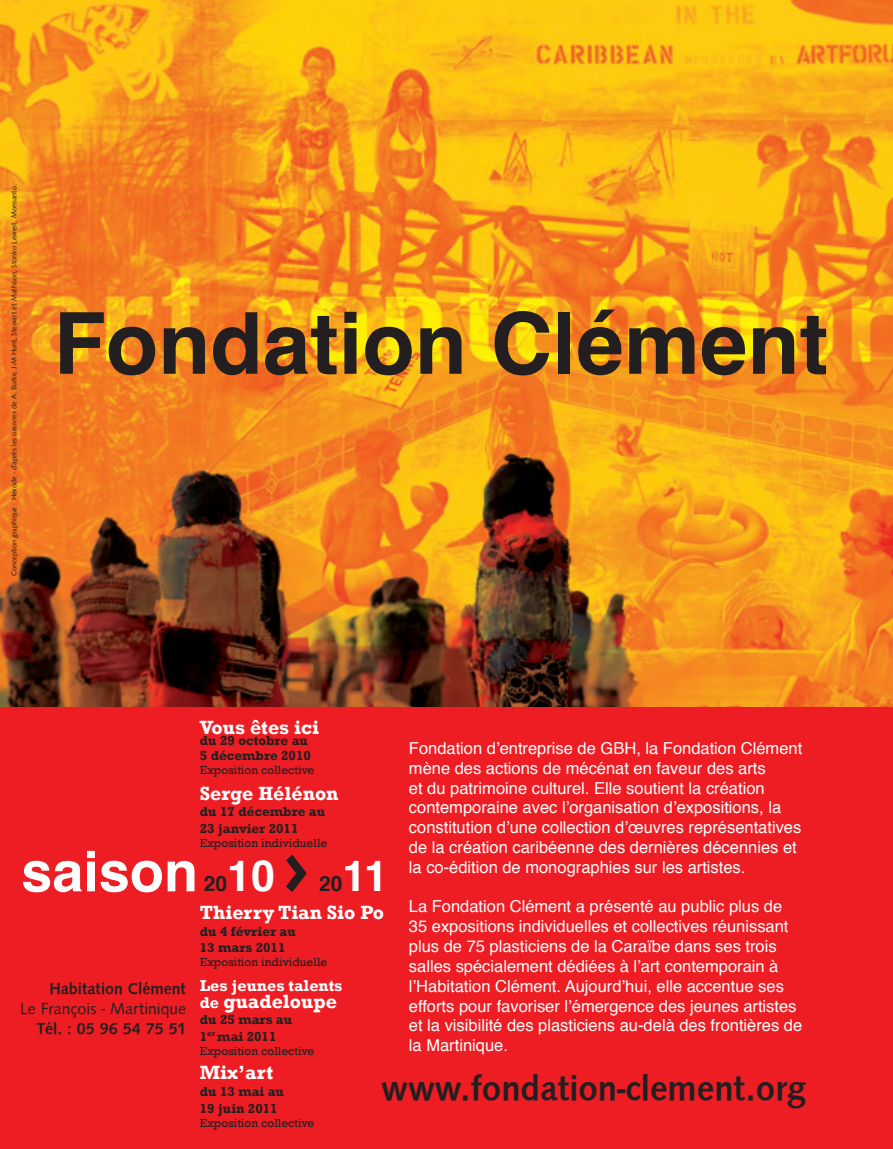
<style>
.page{position:relative;width:893px;height:1149px;background:#fff}
.page>*{position:absolute;margin:0;border:0;box-sizing:border-box;transform-origin:0 0}
.t1{font:700 85.5px "Helvetica";color:#231f20}
.t2{font:700 55.8px "Helvetica";color:#fff}
.t3{font:700 36px "Syntax";color:#231f20}
.t4{font:700 21px "Helvetica";color:#231f20}
.t5{font:700 19.65px "Rockwell";color:#fff}
.t6{font:16.5px/19.8px "Helvetica";color:#fff}
.t7{font:700 16.5px "Syntax";color:#231f20}
.t8{font:16.5px "Syntax";color:#231f20}
.t9{font:700 16.2px "Rockwell";color:#fff}
.t10{font:700 13.5px/16.2px "Rockwell";color:#231f20}
.t11{font:12px "Rockwell";color:#231f20}
.t12{font:7.5px "Syntax";color:#231f20}
.s1{font-size:42.75px;color:#fff}
.s2{font-family:"Meta";font-size:60px}
.s3{font-size:16.2px}
</style>
<div class="page">
<img style="left:0;top:0;width:893px;height:707px">
<div style="left:0;top:707px;width:893px;height:441px;background:#ee1d23"></div>
<p class="t12" style="left:11px;top:576px;width:393px;rotate:-90deg">Conception graphique : Hexode - d’après les oeuvres de A. Burke, J-M Hunt, Stewart et Mathison, Stonko Lewest, Monsanto.</p>
<h1 class="t1" style="left:54px;top:308px;width:776px">Fondation Clément</h1>
<p class="t5" style="left:200px;top:715px;width:121px">Vous êtes ici</p>
<p class="t10" style="left:200px;top:733px;width:113px;line-height:14.4px">du 29 octobre au<br>5 décembre 2010</p>
<p class="t11" style="left:200px;top:762px;width:116px">Exposition collective</p>
<p class="t5" style="left:200px;top:781px;width:140px">Serge Hélénon</p>
<p class="t10" style="left:200px;top:803px;width:127px">du 17 décembre au<br>23 janvier 2011</p>
<p class="t11" style="left:200px;top:835px;width:129px">Exposition individuelle</p>
<p class="t6" style="left:409px;top:739px;width:395px">Fondation d’entreprise de GBH, la Fondation Clément mène des actions de mécénat en faveur des arts<br>et du patrimoine culturel. Elle soutient la création contemporaine avec l’organisation d’expositions, la constitution d’une collection d’œuvres représentatives de la création caribéenne des dernières décennies et la co-édition de monographies sur les artistes.</p>
<p class="t6" style="left:409px;top:897px;width:395px">La Fondation Clément a présenté au public plus de 35 expositions individuelles et collectives réunissant plus de 75 plasticiens de la Caraïbe dans ses trois salles spécialement dédiées à l’art contemporain à l’Habitation Clément. Aujourd’hui, elle accentue ses efforts pour favoriser l’émergence des jeunes artistes et la visibilité des plasticiens au-delà des frontières de la Martinique.</p>
<h2 class="t2" style="left:21px;top:848px;width:178px">saison</h2>
<p class="t4" style="left:204px;top:874px;width:107px">20<span class="s1">10</span> <span class="s2">&gt;</span></p>
<p class="t4" style="left:319px;top:874px;width:70px">20<span class="s1">11</span></p>
<p class="t5" style="left:200px;top:900px;width:186px">Thierry Tian Sio Po</p>
<p class="t10" style="left:200px;top:922px;width:97px">du 4 février au<br>13 mars 2011</p>
<p class="t11" style="left:200px;top:954px;width:129px">Exposition individuelle</p>
<p class="t9" style="left:200px;top:975px;width:144px">Les jeunes talents</p>
<p class="t5" style="left:200px;top:989px;width:139px"><span class="s3">de</span> guadeloupe</p>
<p class="t10" style="left:200px;top:1011px;width:94px">du 25 mars au<br>1<sup>er</sup> mai 2011</p>
<p class="t11" style="left:200px;top:1043px;width:116px">Exposition collective</p>
<p class="t5" style="left:200px;top:1059px;width:75px">Mix’art</p>
<p class="t10" style="left:200px;top:1082px;width:86px;line-height:16.8px">du 13 mai au<br>19 juin 2011</p>
<p class="t11" style="left:200px;top:1115px;width:116px">Exposition collective</p>
<p class="t7" style="left:49px;top:978px;width:138px">Habitation Clément</p>
<p class="t8" style="left:20px;top:1000px;width:167px">Le François - Martinique</p>
<p class="t7" style="left:37px;top:1018px;width:151px">Tél. : 05 96 54 75 51</p>
<h3 class="t3" style="left:381px;top:1066px;width:426px">www.fondation-clement.org</h3>
</div>
